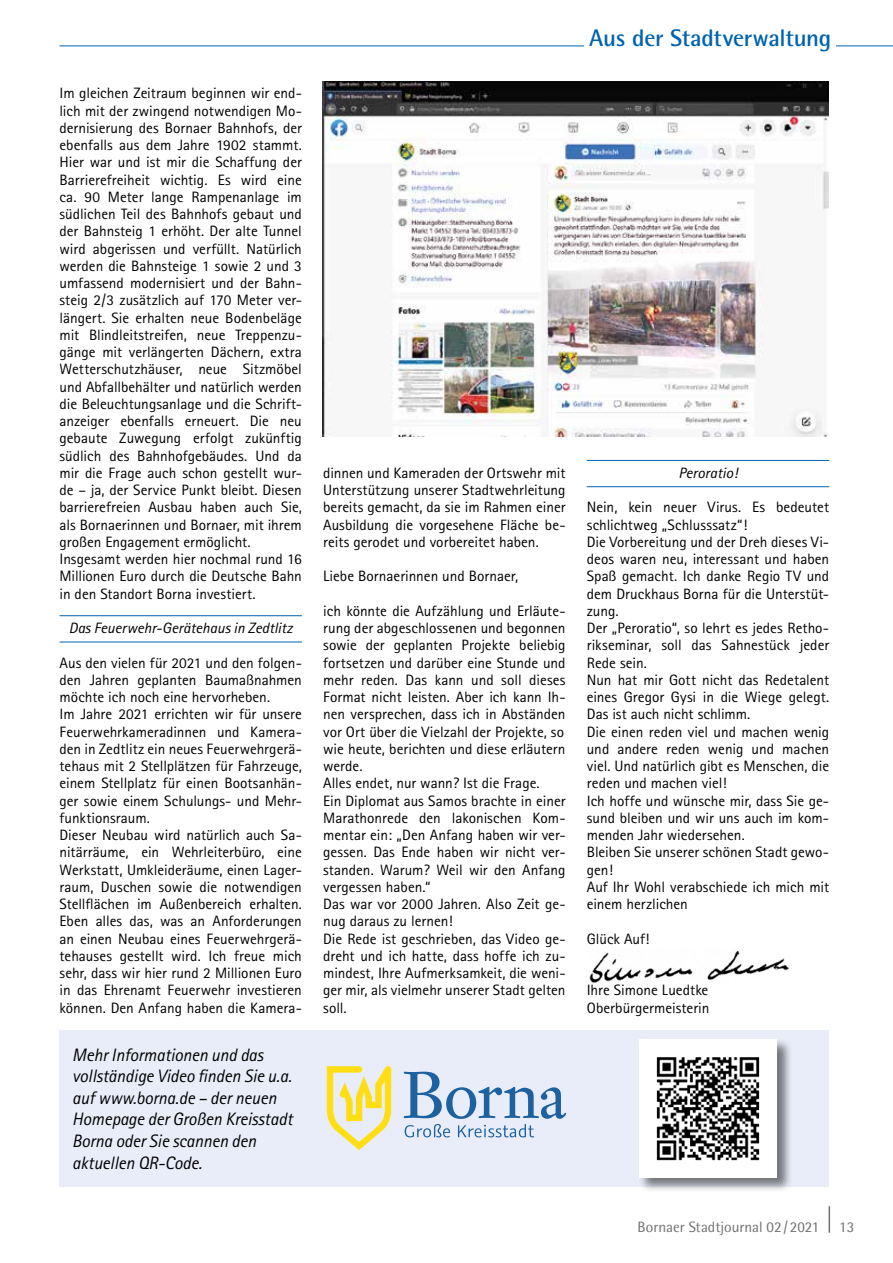
<style>
.page{position:relative;width:893px;height:1263px;background:#fff}
.page>*{position:absolute;margin:0;border:0;box-sizing:border-box;transform-origin:0 0}
.t1{font:700 24px "Rotis Semi Sans";letter-spacing:-.01em;color:#0063af}
.t2{font:italic 18px/21.6px "Rotis Sans Serif";letter-spacing:-.005em;color:#000}
.t3{font:15px/17.2px "Rotis Sans Serif";color:#000}
.t4{font:italic 15px "Rotis Sans Serif";letter-spacing:-.005em;color:#000}
.t5{font:15px "Rotis Semi Sans";color:#706f6f}
</style>
<div class="page">
<svg style="left:829px;top:1206px;width:1px;height:27px"></svg>
<hr style="left:60px;top:46px;width:833px;height:1px;background:#0063af">
<div style="left:584px;top:28px;width:252px;height:24px;background:#fff"></div>
<img style="left:589px;top:951px;width:200px;height:32px">
<hr style="left:60px;top:615px;width:242px;height:1px;background:#0063af">
<hr style="left:60px;top:642px;width:242px;height:1px;background:#0063af">
<hr style="left:587px;top:460px;width:242px;height:1px;background:#0063af">
<hr style="left:587px;top:486px;width:242px;height:1px;background:#0063af">
<img style="left:323px;top:81px;width:506px;height:356px">
<div style="left:60px;top:1030px;width:769px;height:156px;background:#e9edf9"></div>
<div style="left:638px;top:1038px;width:155px;height:155px;background:#000;opacity:.5"></div>
<img style="left:639px;top:1039px;width:138px;height:138px">
<svg style="left:327px;top:1066px;width:64px;height:84px"></svg>
<svg style="left:404px;top:1072px;width:162px;height:65px"></svg>
<p class="t3" style="left:60px;top:84px;width:244px">Im gleichen Zeitraum beginnen wir end&shy;lich mit der zwingend notwendigen Mo&shy;dernisierung des Bornaer Bahnhofs, der ebenfalls aus dem Jahre 1902 stammt.<br>Hier war und ist mir die Schaffung der Barrierefreiheit wichtig. Es wird eine ca. 90 Meter lange Rampenanlage im südlichen Teil des Bahnhofs gebaut und der Bahnsteig 1 erhöht. Der alte Tunnel wird abgerissen und verfüllt. Natürlich werden die Bahnsteige 1 sowie 2 und 3 umfassend modernisiert und der Bahn&shy;steig 2/3 zusätzlich auf 170 Meter ver&shy;längert. Sie erhalten neue Bodenbeläge mit Blindleitstreifen, neue Treppenzu&shy;gänge mit verlängerten Dächern, extra Wetterschutzhäuser, neue Sitzmöbel und Abfallbehälter und natürlich werden die Beleuchtungsanlage und die Schrift&shy;anzeiger ebenfalls erneuert. Die neu gebaute Zuwegung erfolgt zukünftig südlich des Bahnhofgebäudes. Und da mir die Frage auch schon gestellt wur&shy;de – ja, der Service Punkt bleibt. Diesen barrierefreien Ausbau haben auch Sie, als Bornaerinnen und Bornaer, mit ihrem großen Engagement ermöglicht.<br>Insgesamt werden hier nochmal rund 16<br>Millionen Euro durch die Deutsche Bahn in den Standort Borna investiert.</p>
<p class="t4" style="left:69px;top:619px;width:226px">Das Feuerwehr-Gerätehaus in Zedtlitz</p>
<p class="t3" style="left:60px;top:654px;width:244px">Aus den vielen für 2021 und den folgen&shy;den Jahren geplanten Baumaßnahmen möchte ich noch eine hervorheben.<br>Im Jahre 2021 errichten wir für unsere Feuerwehrkameradinnen und Kamera&shy;den in Zedtlitz ein neues Feuerwehrgerä&shy;tehaus mit 2 Stellplätzen für Fahrzeuge, einem Stellplatz für einen Bootsanhän&shy;ger sowie einem Schulungs- und Mehr&shy;funktionsraum.<br>Dieser Neubau wird natürlich auch Sa&shy;nitärräume, ein Wehrleiterbüro, eine Werkstatt, Umkleideräume, einen Lager&shy;raum, Duschen sowie die notwendigen Stellflächen im Außenbereich erhalten.<br>Eben alles das, was an Anforderungen an einen Neubau eines Feuerwehrgerä&shy;tehauses gestellt wird. Ich freue mich sehr, dass wir hier rund 2 Millionen Euro in das Ehrenamt Feuerwehr investieren können. Den Anfang haben die Kamera-</p>
<p class="t2" style="left:72px;top:1044px;width:222px">Mehr Informationen und das vollständige Video finden Sie u.a. auf www.borna.de – der neuen<br>Homepage der Großen Kreisstadt<br>Borna oder Sie scannen den aktuellen QR-Code.</p>
<h1 class="t1" style="left:589px;top:23px;width:244px">Aus der Stadtverwaltung</h1>
<p class="t3" style="left:323px;top:464px;width:244px;text-align:justify">dinnen und Kameraden der Ortswehr mit Unterstützung unserer Stadtwehrleitung bereits gemacht, da sie im Rahmen einer Ausbildung die vorgesehene Fläche be&shy;reits gerodet und vorbereitet haben.</p>
<p class="t3" style="left:323px;top:567px;width:197px">Liebe Bornaerinnen und Bornaer,</p>
<p class="t3" style="left:323px;top:602px;width:244px">ich könnte die Aufzählung und Erläute&shy;rung der abgeschlossenen und begonnen sowie der geplanten Projekte beliebig fortsetzen und darüber eine Stunde und mehr reden. Das kann und soll dieses Format nicht leisten. Aber ich kann Ih&shy;nen versprechen, dass ich in Abständen vor Ort über die Vielzahl der Projekte, so wie heute, berichten und diese erläutern werde.<br>Alles endet, nur wann? Ist die Frage.<br>Ein Diplomat aus Samos brachte in einer Marathonrede den lakonischen Kom&shy;mentar ein: „Den Anfang haben wir ver&shy;gessen. Das Ende haben wir nicht ver&shy;standen. Warum? Weil wir den Anfang vergessen haben.“<br>Das war vor 2000 Jahren. Also Zeit ge&shy;nug daraus zu lernen!<br>Die Rede ist geschrieben, das Video ge&shy;dreht und ich hatte, dass hoffe ich zu&shy;mindest, Ihre Aufmerksamkeit, die weni&shy;ger mir, als vielmehr unserer Stadt gelten soll.</p>
<p class="t4" style="left:678px;top:464px;width:61px">Peroratio!</p>
<p class="t3" style="left:587px;top:498px;width:244px">Nein, kein neuer Virus. Es bedeutet schlichtweg „Schlusssatz“!<br>Die Vorbereitung und der Dreh dieses Vi&shy;deos waren neu, interessant und haben<br>Spaß gemacht. Ich danke Regio TV und dem Druckhaus Borna für die Unterstüt&shy;zung.<br>Der „Peroratio“, so lehrt es jedes Retho&shy;rikseminar, soll das Sahnestück jeder<br>Rede sein.<br>Nun hat mir Gott nicht das Redetalent eines Gregor Gysi in die Wiege gelegt.<br>Das ist auch nicht schlimm.<br>Die einen reden viel und machen wenig und andere reden wenig und machen viel. Und natürlich gibt es Menschen, die reden und machen viel!<br>Ich hoffe und wünsche mir, dass Sie ge&shy;sund bleiben und wir uns auch im kom&shy;menden Jahr wiedersehen.<br>Bleiben Sie unserer schönen Stadt gewo&shy;gen!<br>Auf Ihr Wohl verabschiede ich mich mit einem herzlichen</p>
<p class="t3" style="left:587px;top:930px;width:64px">Glück Auf!</p>
<p class="t3" style="left:587px;top:981px;width:124px">Ihre Simone Luedtke<br>Oberbürgermeisterin</p>
<p class="t5" style="left:638px;top:1218px;width:183px">Bornaer Stadtjournal 02/2021</p>
<p class="t5" style="left:839px;top:1218px;width:17px">13</p>
</div>
